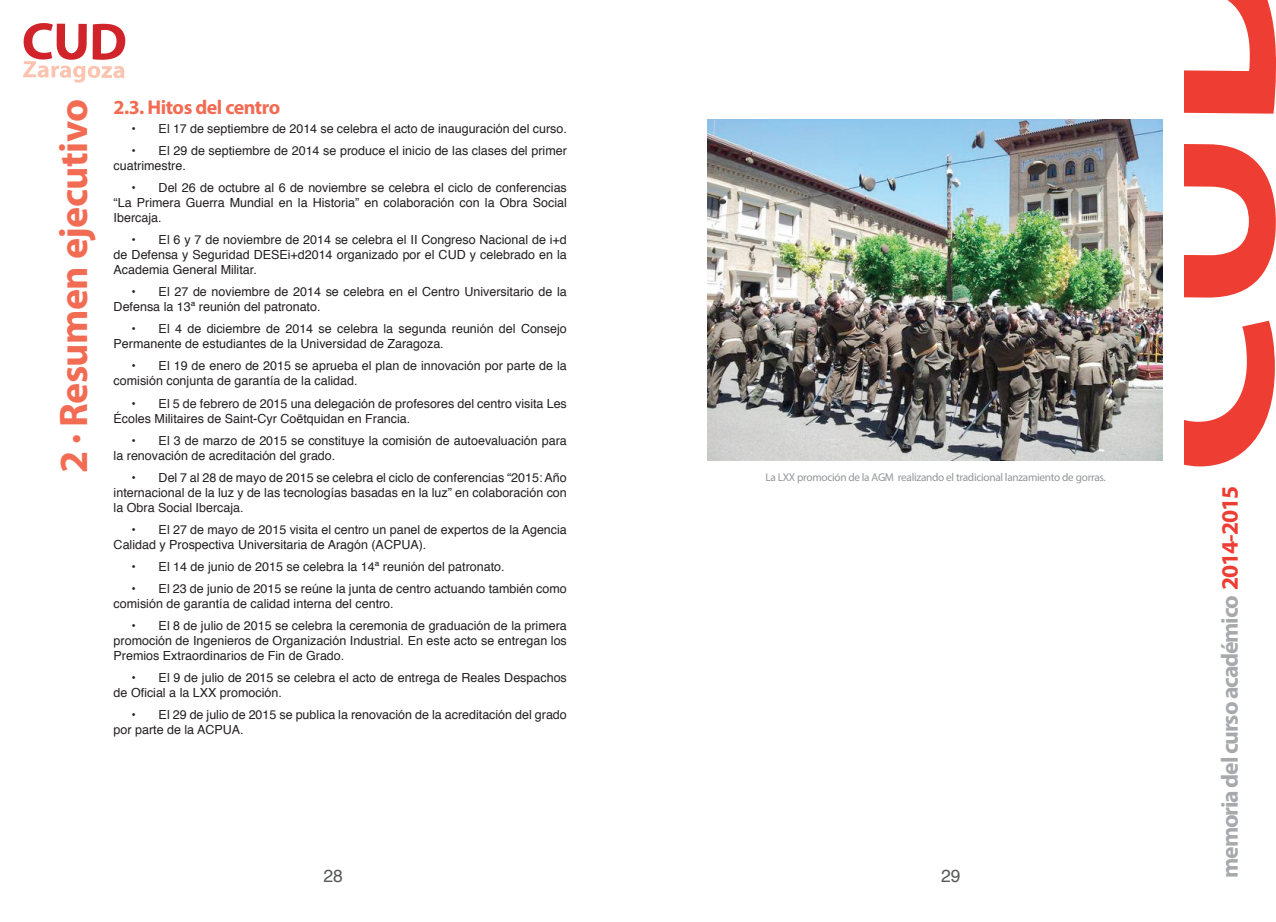
<style>
.page{position:relative;width:1276px;height:922px;background:#fff}
.page>*{position:absolute;margin:0;border:0;box-sizing:border-box;transform-origin:0 0}
.t1{font:700 40px "Myriad Pro";letter-spacing:-.015em;color:#f26b53}
.t2{font:700 23.62px "Myriad Pro";letter-spacing:-.05em;color:#a8a9ad}
.t3{font:700 20px "Myriad Pro";letter-spacing:-.025em;color:#f26b53}
.t4{font:17.5px "Helvetica";color:#57585a}
.t5{font:12.5px/15px "Helvetica";color:#231f20}
.t6{font:11.25px "Myriad Pro";letter-spacing:-.025em;color:#939598}
.s1{color:#ee3e34}
</style>
<div class="page">
<svg style="left:1184px;top:320px;width:91px;height:146px"></svg>
<svg style="left:1184px;top:144px;width:92px;height:154px"></svg>
<svg style="left:1184px;top:0;width:92px;height:114px"></svg>
<svg style="left:23px;top:23px;width:102px;height:60px"></svg>
<img style="left:708px;top:120px;width:454px;height:341px">
<h1 class="t1" style="left:48px;top:473px;width:375px;rotate:-90deg">2 · Resumen ejecutivo</h1>
<h3 class="t3" style="left:113px;top:94px;width:168px">2.3. Hitos del centro</h3>
<p class="t5" style="left:131px;top:122px;width:437px">• El 17 de septiembre de 2014 se celebra el acto de inauguración del curso.</p>
<p class="t5" style="left:114px;top:144px;width:455px;text-indent:18px">• El 29 de septiembre de 2014 se produce el inicio de las clases del primer cuatrimestre.</p>
<p class="t5" style="left:114px;top:181px;width:455px;text-align:justify;text-indent:18px">• Del 26 de octubre al 6 de noviembre se celebra el ciclo de conferencias “La Primera Guerra Mundial en la Historia” en colaboración con la Obra Social Ibercaja.</p>
<p class="t5" style="left:114px;top:233px;width:455px;text-align:justify;text-indent:18px">• El 6 y 7 de noviembre de 2014 se celebra el II Congreso Nacional de i+d de Defensa y Seguridad DESEi+d2014 organizado por el CUD y celebrado en la Academia General Militar.</p>
<p class="t5" style="left:114px;top:285px;width:455px;text-indent:18px">• El 27 de noviembre de 2014 se celebra en el Centro Universitario de la<br>Defensa la 13ª reunión del patronato.</p>
<p class="t5" style="left:114px;top:322px;width:455px;text-indent:18px">• El 4 de diciembre de 2014 se celebra la segunda reunión del Consejo<br>Permanente de estudiantes de la Universidad de Zaragoza.</p>
<p class="t5" style="left:114px;top:359px;width:455px;text-indent:18px">• El 19 de enero de 2015 se aprueba el plan de innovación por parte de la comisión conjunta de garantía de la calidad.</p>
<p class="t5" style="left:114px;top:396px;width:455px;text-indent:18px">• El 5 de febrero de 2015 una delegación de profesores del centro visita Les<br>Écoles Militaires de Saint-Cyr Coëtquidan en Francia.</p>
<p class="t5" style="left:114px;top:433px;width:455px;text-indent:18px">• El 3 de marzo de 2015 se constituye la comisión de autoevaluación para la renovación de acreditación del grado.</p>
<p class="t5" style="left:114px;top:471px;width:455px;text-align:justify;text-indent:18px">• Del 7 al 28 de mayo de 2015 se celebra el ciclo de conferencias “2015: Año internacional de la luz y de las tecnologías basadas en la luz” en colaboración con la Obra Social Ibercaja.</p>
<p class="t5" style="left:114px;top:523px;width:455px;text-indent:18px">• El 27 de mayo de 2015 visita el centro un panel de expertos de la Agencia<br>Calidad y Prospectiva Universitaria de Aragón (ACPUA).</p>
<p class="t5" style="left:131px;top:560px;width:375px">• El 14 de junio de 2015 se celebra la 14ª reunión del patronato.</p>
<p class="t5" style="left:114px;top:582px;width:455px;text-indent:18px">• El 23 de junio de 2015 se reúne la junta de centro actuando también como comisión de garantía de calidad interna del centro.</p>
<p class="t5" style="left:114px;top:619px;width:455px;text-align:justify;text-indent:18px">• El 8 de julio de 2015 se celebra la ceremonia de graduación de la primera promoción de Ingenieros de Organización Industrial. En este acto se entregan los Premios Extraordinarios de Fin de Grado.</p>
<p class="t5" style="left:114px;top:671px;width:455px;text-indent:18px">• El 9 de julio de 2015 se celebra el acto de entrega de Reales Despachos de Oficial a la LXX promoción.</p>
<p class="t5" style="left:114px;top:708px;width:455px;text-indent:18px">• El 29 de julio de 2015 se publica la renovación de la acreditación del grado por parte de la ACPUA.</p>
<p class="t6" style="left:765px;top:469px;width:342px">La LXX promoción de la AGM realizando el tradicional lanzamiento de gorras.</p>
<h3 class="t4" style="left:323px;top:868px;width:21px">28</h3>
<h3 class="t4" style="left:941px;top:868px;width:21px">29</h3>
<h2 class="t2" style="left:1214px;top:877px;width:393px;rotate:-90deg">memoria del curso académico <span class="s1">2014-2015</span></h2>
</div>
